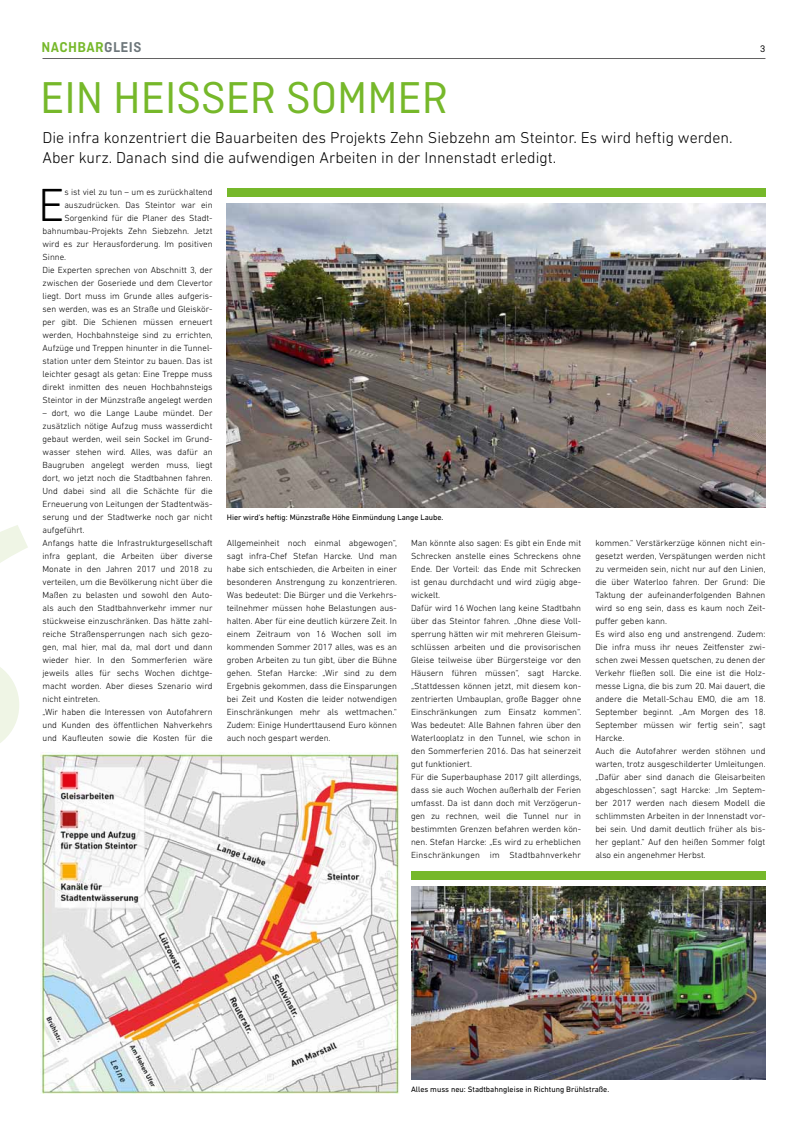
<style>
.page{position:relative;width:808px;height:1134px;background:#fff}
.page>*{position:absolute;margin:0;border:0;box-sizing:border-box;transform-origin:0 0}
.t1{font:300 47.2px "DIN Next LT Pro";color:#000}
.t2{font:47px "Ciutadella";color:#76b82a}
.t3{font:300 16px/20px "DIN Next LT Pro";color:#000}
.t4{font:600 15px "Ciutadella";letter-spacing:.03em;color:#76b82a}
.t5{font:10px "Ciutadella";color:#000}
.t6{font:300 9px/13px "DIN Next LT Pro";color:#000}
.t7{font:8px "DIN Next LT Pro";color:#000}
.s1{color:#6d767a}
</style>
<div class="page">
<hr style="left:43px;top:58px;width:722px;height:1px;background:#646363">
<div style="left:411px;top:871px;width:354px;height:9px;background:#76b82a"></div>
<img style="left:411px;top:886px;width:354px;height:193px">
<div style="left:227px;top:188px;width:538px;height:8px;background:#76b82a"></div>
<img style="left:227px;top:203px;width:538px;height:304px">
<svg style="left:0;top:525px;width:28px;height:218px"></svg>
<img style="left:40px;top:752px;width:359px;height:342px">
<h3 class="t4" style="left:41px;top:39px;width:102px">NACHBAR<span class="s1">GLEIS</span></h3>
<p class="t5" style="left:760px;top:43px;width:7px">3</p>
<h2 class="t2" style="left:40px;top:72px;width:409px">EIN HEISSER SOMMER</h2>
<h3 class="t3" style="left:43px;top:127px;width:691px">Die infra konzentriert die Bauarbeiten des Projekts Zehn Siebzehn am Steintor. Es wird heftig werden.<br>Aber kurz. Danach sind die aufwendigen Arbeiten in der Innenstadt erledigt.</h3>
<h1 class="t1" style="left:38px;top:178px;width:28px">E</h1>
<p class="t6" style="left:64px;top:185px;width:150px">s ist viel zu tun – um es zurückhaltend</p>
<p class="t6" style="left:64px;top:198px;width:150px">auszudrücken. Das Steintor war ein</p>
<p class="t6" style="left:64px;top:211px;width:150px">Sorgenkind für die Planer des Stadt-</p>
<p class="t6" style="left:43px;top:224px;width:172px">bahnumbau-Projekts Zehn Siebzehn. Jetzt</p>
<p class="t6" style="left:43px;top:237px;width:172px">wird es zur Herausforderung. Im positiven</p>
<p class="t6" style="left:43px;top:250px;width:25px">Sinne.</p>
<p class="t6" style="left:43px;top:263px;width:172px">Die Experten sprechen von Abschnitt 3, der</p>
<p class="t6" style="left:43px;top:276px;width:172px">zwischen der Goseriede und dem Clevertor</p>
<p class="t6" style="left:43px;top:289px;width:172px">liegt. Dort muss im Grunde alles aufgeris-</p>
<p class="t6" style="left:43px;top:302px;width:172px">sen werden, was es an Straße und Gleiskör-</p>
<p class="t6" style="left:43px;top:315px;width:172px">per gibt. Die Schienen müssen erneuert</p>
<p class="t6" style="left:43px;top:328px;width:172px">werden, Hochbahnsteige sind zu errichten,</p>
<p class="t6" style="left:43px;top:341px;width:172px">Aufzüge und Treppen hinunter in die Tunnel-</p>
<p class="t6" style="left:43px;top:354px;width:172px">station unter dem Steintor zu bauen. Das ist</p>
<p class="t6" style="left:43px;top:367px;width:172px">leichter gesagt als getan: Eine Treppe muss</p>
<p class="t6" style="left:43px;top:380px;width:172px">direkt inmitten des neuen Hochbahnsteigs</p>
<p class="t6" style="left:43px;top:393px;width:172px">Steintor in der Münzstraße angelegt werden</p>
<p class="t6" style="left:43px;top:406px;width:172px">– dort, wo die Lange Laube mündet. Der zusätzlich nötige Aufzug muss wasserdicht gebaut werden, weil sein Sockel im Grund&shy;wasser stehen wird. Alles, was dafür an Baugruben angelegt werden muss, liegt dort, wo jetzt noch die Stadtbahnen fahren.<br>Und dabei sind all die Schächte für die Erneuerung von Leitungen der Stadtentwäs&shy;serung und der Stadtwerke noch gar nicht aufgeführt.<br>Anfangs hatte die Infrastrukturgesellschaft infra geplant, die Arbeiten über diverse Monate in den Jahren 2017 und 2018 zu verteilen, um die Bevölkerung nicht über die Maßen zu belasten und sowohl den Auto&shy;als auch den Stadtbahnverkehr immer nur stückweise einzuschränken. Das hätte zahl&shy;reiche Straßensperrungen nach sich gezo&shy;gen, mal hier, mal da, mal dort und dann wieder hier. In den Sommerferien wäre jeweils alles für sechs Wochen dichtge&shy;macht worden. Aber dieses Szenario wird nicht eintreten.<br>„Wir haben die Interessen von Autofahrern und Kunden des öffentlichen Nahverkehrs und Kaufleuten sowie die Kosten für die</p>
<p class="t7" style="left:227px;top:513px;width:218px">Hier wird's heftig: Münzstraße Höhe Einmündung Lange Laube.</p>
<p class="t6" style="left:227px;top:536px;width:172px;text-align:justify">Allgemeinheit noch einmal abgewogen“, sagt infra-Chef Stefan Harcke. Und man habe sich entschieden, die Arbeiten in einer besonderen Anstrengung zu konzentrieren.<br>Was bedeutet: Die Bürger und die Verkehrs&shy;teilnehmer müssen hohe Belastungen aus&shy;halten. Aber für eine deutlich kürzere Zeit. In einem Zeitraum von 16 Wochen soll im kommenden Sommer 2017 alles, was es an groben Arbeiten zu tun gibt, über die Bühne gehen. Stefan Harcke: „Wir sind zu dem Ergebnis gekommen, dass die Einsparungen bei Zeit und Kosten die leider notwendigen Einschränkungen mehr als wettmachen.“ Zudem: Einige Hunderttausend Euro können auch noch gespart werden.</p>
<p class="t6" style="left:411px;top:536px;width:172px">Man könnte also sagen: Es gibt ein Ende mit Schrecken anstelle eines Schreckens ohne Ende. Der Vorteil: das Ende mit Schrecken ist genau durchdacht und wird zügig abge&shy;wickelt.<br>Dafür wird 16 Wochen lang keine Stadtbahn über das Steintor fahren. „Ohne diese Voll&shy;sperrung hätten wir mit mehreren Gleisum&shy;schlüssen arbeiten und die provisorischen Gleise teilweise über Bürgersteige vor den Häusern führen müssen“, sagt Harcke. „Stattdessen können jetzt, mit diesem kon&shy;zentrierten Umbauplan, große Bagger ohne Einschränkungen zum Einsatz kommen“.<br>Was bedeutet: Alle Bahnen fahren über den Waterlooplatz in den Tunnel, wie schon in den Sommerferien 2016. Das hat seinerzeit gut funktioniert.<br>Für die Superbauphase 2017 gilt allerdings, dass sie auch Wochen außerhalb der Ferien umfasst. Da ist dann doch mit Verzögerun&shy;gen zu rechnen, weil die Tunnel nur in bestimmten Grenzen befahren werden kön&shy;nen. Stefan Harcke: „Es wird zu erheblichen Einschränkungen im Stadtbahnverkehr</p>
<p class="t6" style="left:595px;top:536px;width:172px">kommen.“ Verstärkerzüge können nicht ein&shy;gesetzt werden, Verspätungen werden nicht zu vermeiden sein, nicht nur auf den Linien, die über Waterloo fahren. Der Grund: Die Taktung der aufeinanderfolgenden Bahnen wird so eng sein, dass es kaum noch Zeit&shy;puffer geben kann.<br>Es wird also eng und anstrengend. Zudem:<br>Die infra muss ihr neues Zeitfenster zwi&shy;schen zwei Messen quetschen, zu denen der Verkehr fließen soll. Die eine ist die Holz&shy;messe Ligna, die bis zum 20. Mai dauert, die andere die Metall-Schau EMO, die am 18.<br>September beginnt. „Am Morgen des 18.<br>September müssen wir fertig sein“, sagt Harcke.<br>Auch die Autofahrer werden stöhnen und warten, trotz ausgeschilderter Umleitungen. „Dafür aber sind danach die Gleisarbeiten abgeschlossen“, sagt Harcke: „Im Septem&shy;ber 2017 werden nach diesem Modell die schlimmsten Arbeiten in der Innenstadt vor&shy;bei sein. Und damit deutlich früher als bis&shy;her geplant.“ Auf den heißen Sommer folgt also ein angenehmer Herbst.</p>
<p class="t7" style="left:411px;top:1085px;width:200px">Alles muss neu: Stadtbahngleise in Richtung Brühlstraße.</p>
</div>
